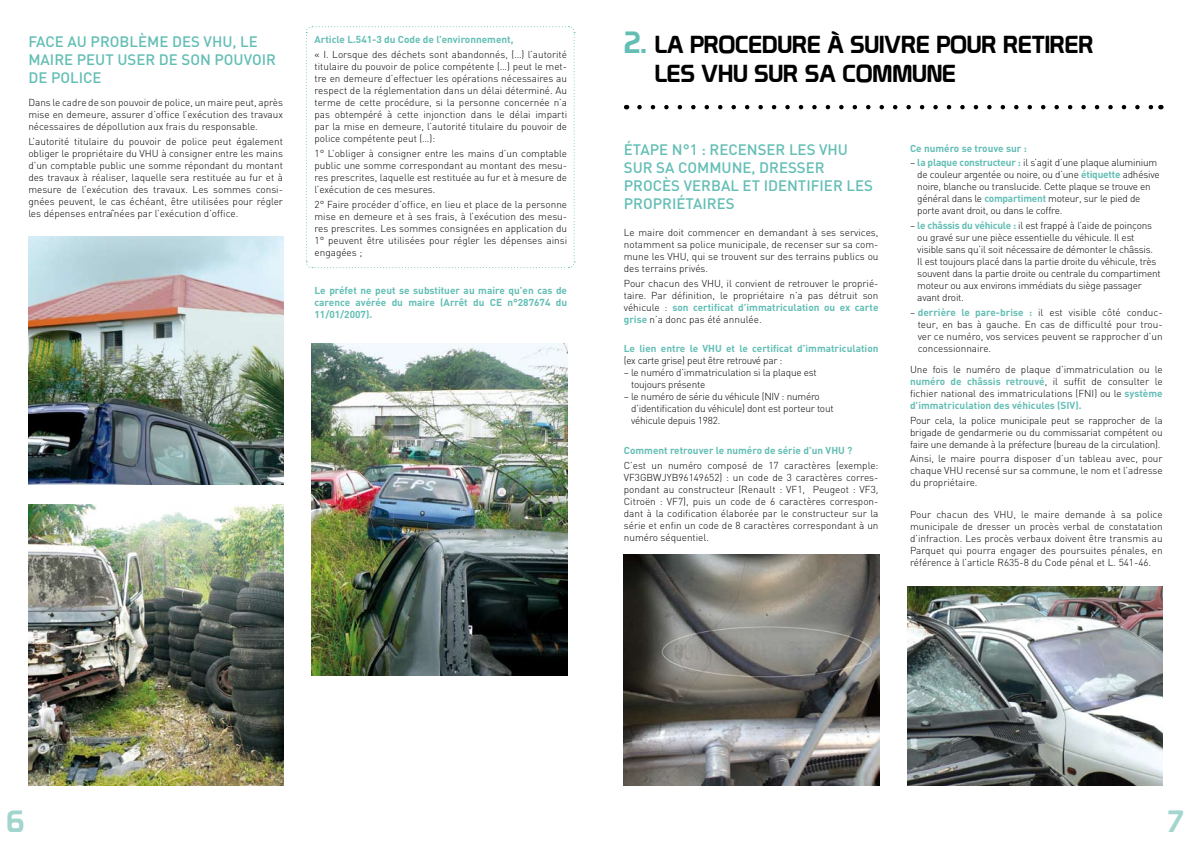
<style>
.page{position:relative;width:1191px;height:842px;background:#fff}
.page>*{position:absolute;margin:0;border:0;box-sizing:border-box;transform-origin:0 0}
.t1{font:30px "Prototype";color:#a2d5ce}
.t2{font:24px/28.8px "Prototype";letter-spacing:-.01em;color:#000}
.t3{font:500 15px/18px "DIN";color:#63beb5}
.t4{font:300 10px/12px "DIN";letter-spacing:-.02em;color:#000;text-align:justify}
.t5{font:700 10px/12px "DIN";color:#63beb5}
.s1{font-size:30px;color:#63beb5}
.s2{font-weight:700;color:#63beb5}
.s3{font-weight:300;color:#000}
</style>
<div class="page">
<img style="left:907px;top:586px;width:255px;height:199px">
<svg style="left:305px;top:26px;width:270px;height:243px"></svg>
<img style="left:28px;top:236px;width:255px;height:249px">
<img style="left:624px;top:555px;width:255px;height:230px">
<img style="left:312px;top:343px;width:255px;height:333px">
<svg style="left:639px;top:105px;width:514px;height:4px"></svg>
<img style="left:28px;top:505px;width:255px;height:280px">
<h3 class="t3" style="left:28px;top:32px;width:249px">FACE AU PROBLèME DES VHU, LE<br>MAIRE PEUT USER DE SON POUVOIR<br>DE POLICE</h3>
<p class="t4" style="left:28px;top:96px;width:256px">Dans le cadre de son pouvoir de police, un maire peut, après mise en demeure, assurer d’office l’exécution des travaux nécessaires de dépollution aux frais du responsable.</p>
<p class="t4" style="left:28px;top:135px;width:256px">L’autorité titulaire du pouvoir de police peut également obliger le propriétaire du VHU à consigner entre les mains d’un comptable public une somme répondant du montant des travaux à réaliser, laquelle sera restituée au fur et à mesure de l’exécution des travaux. Les sommes consi&shy;gnées peuvent, le cas échéant, être utilisées pour régler les dépenses entraînées par l’exécution d’office.</p>
<p class="t5" style="left:314px;top:33px;width:200px">Article L.541-3 du Code de l’environnement,</p>
<p class="t4" style="left:314px;top:48px;width:254px">« I. Lorsque des déchets sont abandonnés, (…) l’autorité titulaire du pouvoir de police compétente (…) peut le met&shy;tre en demeure d’effectuer les opérations nécessaires au respect de la réglementation dans un délai déterminé. Au terme de cette procédure, si la personne concernée n’a pas obtempéré à cette injonction dans le délai imparti par la mise en demeure, l’autorité titulaire du pouvoir de police compétente peut (…):</p>
<p class="t4" style="left:314px;top:147px;width:254px">1° L’obliger à consigner entre les mains d’un comptable public une somme correspondant au montant des mesu&shy;res prescrites, laquelle est restituée au fur et à mesure de l’exécution de ces mesures.</p>
<p class="t4" style="left:314px;top:198px;width:254px">2° Faire procéder d’office, en lieu et place de la personne mise en demeure et à ses frais, à l’exécution des mesu&shy;res prescrites. Les sommes consignées en application du 1° peuvent être utilisées pour régler les dépenses ainsi engagées ;</p>
<p class="t5" style="left:314px;top:284px;width:254px;text-align:justify">Le préfet ne peut se substituer au maire qu’en cas de carence avérée du maire (Arrêt du CE n°287674 du 11/01/2007).</p>
<h2 class="t2" style="left:654px;top:30px;width:441px;text-indent:-31px"><span class="s1">2.</span> LA PROCEDURE À SUIVRE POUR RETIRER<br>LES VHU SUR SA COMMUNE</h2>
<h3 class="t3" style="left:624px;top:140px;width:251px">ÉTAPE N°1 : RECENSER LES VHU<br>SUR SA COMMUNE, DRESSER<br>PROCÈS VERBAL ET IDENTIFIER LES<br>PROPRIÉTAIRES</h3>
<p class="t4" style="left:624px;top:226px;width:256px">Le maire doit commencer en demandant à ses services, notamment sa police municipale, de recenser sur sa com&shy;mune les VHU, qui se trouvent sur des terrains publics ou des terrains privés.</p>
<p class="t4" style="left:624px;top:277px;width:256px">Pour chacun des VHU, il convient de retrouver le proprié&shy;taire. Par définition, le propriétaire n’a pas détruit son véhicule : <span class="s2">son certificat d’immatriculation ou ex carte grise</span> n’a donc pas été annulée.</p>
<p class="t5" style="left:624px;top:342px;width:256px">Le lien entre le VHU et le certificat d’immatriculation</p>
<p class="t4" style="left:624px;top:355px;width:160px">(ex carte grise) peut être retrouvé par :</p>
<p class="t4" style="left:624px;top:367px;width:194px">− le numéro d’immatriculation si la plaque est</p>
<p class="t4" style="left:631px;top:379px;width:76px">toujours présente</p>
<p class="t4" style="left:624px;top:391px;width:197px">− le numéro de série du véhicule (NIV : numéro</p>
<p class="t4" style="left:631px;top:403px;width:204px">d’identification du véhicule) dont est porteur tout</p>
<p class="t4" style="left:631px;top:415px;width:91px">véhicule depuis 1982.</p>
<p class="t5" style="left:624px;top:444px;width:230px">Comment retrouver le numéro de série d’un VHU ?</p>
<p class="t4" style="left:624px;top:459px;width:256px">C’est un numéro composé de 17 caractères (exemple:<br>VF3GBWJYB96149652) : un code de 3 caractères corres&shy;pondant au constructeur (Renault : VF1, Peugeot : VF3, Citroën : VF7), puis un code de 6 caractères correspon&shy;dant à la codification élaborée par le constructeur sur la série et enfin un code de 8 caractères correspondant à un numéro séquentiel.</p>
<p class="t5" style="left:910px;top:140px;width:249px;line-height:14.7px">Ce numéro se trouve sur :<br><span class="s3">−</span> la plaque constructeur : <span class="s3">il s’agit d’une plaque aluminium</span></p>
<p class="t4" style="left:917px;top:169px;width:244px;text-align:left">de couleur argentée ou noire, ou d’une <span class="s2">étiquette</span> adhésive noire, blanche ou translucide. Cette plaque se trouve en général dans le <span class="s2">compartiment</span> moteur, sur le pied de porte avant droit, ou dans le coffre.</p>
<p class="t4" style="left:917px;top:219px;width:245px;text-align:left;text-indent:-7px">− <span class="s2">le châssis du véhicule :</span> il est frappé à l’aide de poinçons ou gravé sur une pièce essentielle du véhicule. Il est visible sans qu’il soit nécessaire de démonter le châssis.<br>Il est toujours placé dans la partie droite du véhicule, très souvent dans la partie droite ou centrale du compartiment moteur ou aux environs immédiats du siège passager avant droit.</p>
<p class="t4" style="left:917px;top:306px;width:246px;text-indent:-8px">− <span class="s2">derrière le pare-brise :</span> il est visible côté conduc&shy;teur, en bas à gauche. En cas de difficulté pour trou&shy;ver ce numéro, vos services peuvent se rapprocher d’un concessionnaire.</p>
<p class="t4" style="left:910px;top:363px;width:254px">Une fois le numéro de plaque d’immatriculation ou le <span class="s2">numéro de châssis retrouvé</span>, il suffit de consulter le fichier national des immatriculations (FNI) ou le <span class="s2">système d’immatriculation des véhicules (SIV).</span></p>
<p class="t4" style="left:910px;top:414px;width:254px">Pour cela, la police municipale peut se rapprocher de la brigade de gendarmerie ou du commissariat compétent ou faire une demande à la préfecture (bureau de la circulation).</p>
<p class="t4" style="left:910px;top:453px;width:254px">Ainsi, le maire pourra disposer d’un tableau avec, pour chaque VHU recensé sur sa commune, le nom et l’adresse du propriétaire.</p>
<p class="t4" style="left:910px;top:508px;width:254px">Pour chacun des VHU, le maire demande à sa police municipale de dresser un procès verbal de constatation d’infraction. Les procès verbaux doivent être transmis au Parquet qui pourra engager des poursuites pénales, en référence à l’article R635-8 du Code pénal et L. 541-46.</p>
<h1 class="t1" style="left:6px;top:803px;width:19px">6</h1>
<h1 class="t1" style="left:1167px;top:803px;width:17px">7</h1>
</div>
